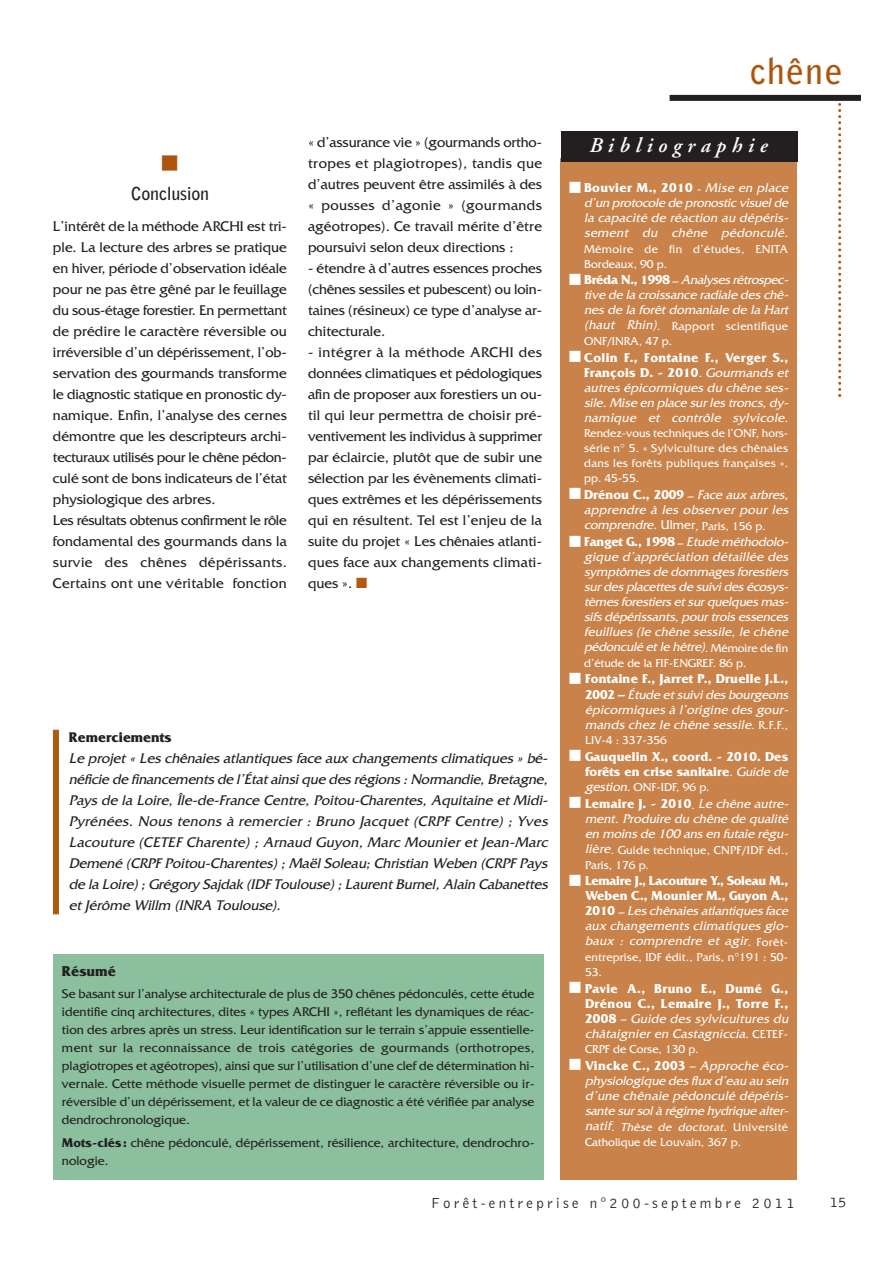
<style>
.page{position:relative;width:893px;height:1263px;background:#fff}
.page>*{position:absolute;margin:0;border:0;box-sizing:border-box;transform-origin:0 0}
.t1{font:700 36px "Bell Gothic";letter-spacing:.03em;color:#ad550f}
.t2{font:italic 600 21px "Adobe Garamond";letter-spacing:.27em;color:#fff}
.t3{font:700 18px "Bell Gothic";letter-spacing:-.015em;color:#231f20}
.t4{font:16.5px "Zapf Dingbats IT Cby BT";color:#ad550f}
.t5{font:300 15px "Bell Gothic";letter-spacing:.21em;color:#231f20}
.t6{font:700 15px "Friz Quadrata";color:#231f20}
.t7{font:14.7px/21px "Friz Quadrata";color:#231f20;text-align:justify}
.t8{font:italic 14.7px/21px "Friz Quadrata";color:#231f20;text-align:justify}
.t9{font:700 14.7px "Friz Quadrata";color:#231f20}
.t10{font:700 13.5px/15px "Friz Quadrata";letter-spacing:.015em;color:#fff;text-align:right}
.t11{font:700 13.5px/15px "Friz Quadrata";letter-spacing:-.02em;color:#fff;text-align:right}
.t12{font:italic 13.2px/15px "Friz Quadrata";color:#fff;text-align:justify}
.t13{font:13.2px/18px "Friz Quadrata";color:#231f20;text-align:justify}
.t14{font:italic 13.2px/15px "Friz Quadrata";letter-spacing:.02em;color:#fff}
.t15{font:12px/15px "Friz Quadrata";letter-spacing:.01em;color:#fff}
.t16{font:12px/15px "Friz Quadrata";letter-spacing:.03em;color:#fff}
.s1{color:#b15b10}
.s2{font-weight:700}
.s3{font-weight:400;font-size:12px}
.s4{font-weight:400;font-style:italic;font-size:13.2px}
.s5{font-weight:700;font-style:normal;font-size:13.5px}
.s6{font-style:normal;font-size:12px}
.s7{font-style:italic;font-size:13.2px}
.s8{font-size:13.2px}
.s9{font-style:italic}
</style>
<div class="page">
<svg style="left:838px;top:103px;width:3px;height:294px"></svg>
<div style="left:669px;top:95px;width:192px;height:6px;background:#231f20"></div>
<div style="left:53px;top:954px;width:490px;height:226px;background:#8bbf9e"></div>
<div style="left:560px;top:158px;width:237px;height:1022px;background:#c8824a"></div>
<div style="left:561px;top:132px;width:236px;height:30px;background:#231f20"></div>
<div style="left:53px;top:730px;width:6px;height:184px;background:#ad5b0e"></div>
<h1 class="t1" style="left:750px;top:57px;width:94px">chêne</h1>
<p class="t4" style="left:162px;top:155px;width:18px">■</p>
<p class="t3" style="left:131px;top:187px;width:80px">Conclusion</p>
<p class="t7" style="left:53px;top:217px;width:235px;text-align:left">L’intérêt de la méthode ARCHI est tri&shy;ple. La lecture des arbres se pratique en hiver, période d’observation idéale pour ne pas être gêné par le feuillage du sous-étage forestier. En permettant de prédire le caractère réversible ou irréversible d’un dépérissement, l’ob&shy;servation des gourmands transforme le diagnostic statique en pronostic dy&shy;namique. Enfin, l’analyse des cernes démontre que les descripteurs archi&shy;tecturaux utilisés pour le chêne pédon&shy;culé sont de bons indicateurs de l’état physiologique des arbres.<br>Les résultats obtenus confirment le rôle fondamental des gourmands dans la survie des chênes dépérissants.<br>Certains ont une véritable fonction</p>
<p class="t7" style="left:308px;top:133px;width:235px">« d’assurance vie » (gourmands ortho&shy;tropes et plagiotropes), tandis que d’autres peuvent être assimilés à des « pousses d’agonie » (gourmands agéotropes). Ce travail mérite d’être poursuivi selon deux directions :</p>
<p class="t7" style="left:308px;top:259px;width:235px">- étendre à d’autres essences proches (chênes sessiles et pubescent) ou loin&shy;taines (résineux) ce type d’analyse ar&shy;chitecturale.</p>
<p class="t7" style="left:308px;top:343px;width:235px">- intégrer à la méthode ARCHI des données climatiques et pédologiques afin de proposer aux forestiers un ou&shy;til qui leur permettra de choisir pré&shy;ventivement les individus à supprimer par éclaircie, plutôt que de subir une sélection par les évènements climati&shy;ques extrêmes et les dépérissements qui en résultent. Tel est l’enjeu de la suite du projet « Les chênaies atlanti&shy;ques face aux changements climati&shy;ques ». <span class="s1">■</span></p>
<p class="t9" style="left:69px;top:732px;width:104px">Remerciements</p>
<p class="t8" style="left:69px;top:749px;width:483px">Le proj et « Les chênaies atlantiques face aux changements climatiques » bé&shy;néficie de financements de l’Étatainsique des régions :Normandie,Bretagne, Pays de la Loire, Île-de-France Centre, Poitou-Charentes, Aquitaine et Midi-Pyrénées. Nous tenons à remercier : Bruno Jacquet (CRPF Centre) ; Yves Lacouture (CETEF Charente) ; Arnaud Guyon, Marc Mounier et Jean-Marc Demené (CRPF Poitou-Charentes) ; Maël Soleau; Christian Weben (CRPF Pays de la Loire) ;Grégory Sajdak (IDF Toulouse);LaurentBurnel,Alain Cabanettes et Jérôme Willm (INRA Toulouse).</p>
<p class="t6" style="left:62px;top:966px;width:55px">Résumé</p>
<p class="t13" style="left:62px;top:986px;width:474px">Se basant sur l’analyse architecturale de plus de 350 chênes pédonculés, cette étude identifie cinq architectures, dites « types ARCHI », reflétant les dynamiques de réac&shy;tion des arbres après un stress. Leur identification sur le terrain s’appuie essentielle&shy;ment sur la reconnaissance de trois catégories de gourmands (orthotropes, plagiotropes et agéotropes), ainsi que sur l’utilisation d’une clef de détermination hi&shy;vernale. Cette méthode visuelle permet de distinguer le caractère réversible ou ir&shy;réversible d’un dépérissement, et la valeur de ce diagnostic a été vérifiée par analyse dendrochronologique.</p>
<p class="t13" style="left:62px;top:1135px;width:474px"><span class="s2">Mots-clés:</span> chêne pédonculé, dépérissement, résilience, architecture, dendrochro&shy;nologie.</p>
<h2 class="t2" style="left:589px;top:137px;width:180px">Bibliographie</h2>
<p class="t10" style="left:569px;top:181px;width:223px">■ Bouvier M., 2010 <span class="s3">-</span> <span class="s4">Mise en place</span></p>
<p class="t12" style="left:584px;top:196px;width:208px">d’un protocole de pronostic visuelde la capacité de réaction au dépéris&shy;sement du chêne pédonculé.</p>
<p class="t16" style="left:584px;top:242px;width:206px">Mémoire de fin d’études, ENITA<br>Bordeaux, 90 p.</p>
<p class="t12" style="left:584px;top:274px;width:208px;text-indent:-15px">■ <span class="s5">B r é d a N . , 1 9 9 8</span> <span class="s6">–</span> Analyses rétrospec&shy;tive de la croissance radiale des chê&shy;nes de la forêt domaniale de la Hart</p>
<p class="t16" style="left:584px;top:320px;width:206px"><span class="s7">(haut Rhin)</span>. Rapport scientifique<br>ONF/INRA, 47 p.</p>
<p class="t10" style="left:569px;top:351px;width:223px">■ Colin F., Fontaine F., Verger S.,<br>François D. - 2010<span class="s3">.</span> <span class="s4">Gourmands et</span></p>
<p class="t12" style="left:584px;top:381px;width:208px">autres épicormiques du chêne ses&shy;sile.Mise en place surles troncs,dy - namique et contrôle sylvicole<span class="s6">.</span></p>
<p class="t15" style="left:584px;top:427px;width:206px;text-align:justify">Rendez-vous techniques de l’ONF, hors&shy;série n° 5. « Sylviculture des chênaies dans les forêts publiques françaises ». pp. 45-55.</p>
<p class="t12" style="left:569px;top:488px;width:223px;text-align:right">■ <span class="s5">Drénou C., 2009</span> <span class="s6">–</span> Face aux arbres, apprendre à les observer pour les</p>
<p class="t15" style="left:584px;top:519px;width:183px"><span class="s7">comprendre.</span> <span class="s8">Ulmer</span>, Paris, 156 p.</p>
<p class="t12" style="left:584px;top:536px;width:208px;text-indent:-15px">■ <span class="s5">F a n g e t G . , 1 9 9 8</span> <span class="s6">–</span> Etude méthodolo&shy;gique d’appréciation détaillée des symptômes de dommages forestiers surdes placettes de suivides écosys&shy;tèmes forestiers etsurquelques mas&shy;sifs dépérissants,pourtrois essences feuillues (le chêne sessile, le chêne pédonculé etle hêtre)<span class="s6">. M é m o i r e d e fi n</span></p>
<p class="t15" style="left:584px;top:657px;width:164px">d’étude de la FIF-ENGREF. 86 p.</p>
<p class="t10" style="left:569px;top:673px;width:220px">■ Fontaine F., Jarret P., Druelle J.L.,</p>
<p class="t12" style="left:585px;top:688px;width:207px"><span class="s5">2 0 0 2 –</span> Étude etsuivides bourgeons épicormiques à l’origine des gour&shy;mands chez le chêne sessile<span class="s6">. R . F. F. ,</span></p>
<p class="t15" style="left:585px;top:734px;width:83px">LIV-4 : 337-356</p>
<p class="t10" style="left:569px;top:750px;width:223px">■ Gauquelin X., coord. - 2010. Des forêts en crise sanitaire<span class="s3">.</span> <span class="s4">Guide de</span></p>
<p class="t15" style="left:585px;top:781px;width:126px"><span class="s7">gestion</span>. ONF-IDF, 96 p.</p>
<p class="t10" style="left:569px;top:797px;width:223px">■ Lemaire J. - 2010<span class="s3">.</span> <span class="s4">Le chêne autre-</span></p>
<p class="t12" style="left:585px;top:812px;width:207px">ment. Produire du chêne de qualité en moins de 100 ans en futaie régu-</p>
<p class="t15" style="left:585px;top:843px;width:205px"><span class="s7">lière</span>. Guide technique, CNPF/IDF éd.,<br>Paris, 176 p.</p>
<p class="t11" style="left:569px;top:875px;width:220px">■ Lemaire J., Lacouture Y., Soleau M.,<br>Weben C., Mounier M., Guyon A.,</p>
<p class="t12" style="left:585px;top:905px;width:207px"><span class="s5">2 0 1 0</span> <span class="s6">–</span> Les chênaies atlantiques face aux changements climatiques glo&shy;baux : comprendre et agir<span class="s6">. F o r ê t -</span></p>
<p class="t15" style="left:585px;top:951px;width:205px">entreprise, IDF édit., Paris, n°191 : 50-<br>53.</p>
<p class="t10" style="left:569px;top:982px;width:220px">■ Pavie A., Bruno E., Dumé G.,<br>Drénou C., Lemaire J., Torre F.,</p>
<p class="t14" style="left:585px;top:1012px;width:207px"><span class="s5">2 0 0 8</span> <span class="s6">–</span> Guide des sylvicultures du châtaignier en Castagniccia<span class="s6">. C E T E F -</span></p>
<p class="t15" style="left:585px;top:1043px;width:115px">CRPF de Corse, 130 p.</p>
<p class="t10" style="left:569px;top:1059px;width:223px">■ Vincke C., 2003 <span class="s3">–</span> <span class="s4">Approche éco-</span></p>
<p class="t12" style="left:585px;top:1074px;width:207px">physiologique des flux d’eau au sein d’une chênaie pédonculé dépéris&shy;sante sursolà régime hydrique alter-</p>
<p class="t15" style="left:585px;top:1120px;width:205px"><span class="s7">natif</span><span class="s9">. Thèse de doctorat</span>. U n i v e r s i t é<br>Catholique de Louvain, 367 p.</p>
<p class="t5" style="left:431px;top:1197px;width:365px">Forêt-entreprise n°200-septembre 2011</p>
<p class="t5" style="left:830px;top:1196px;width:18px">15</p>
</div>
